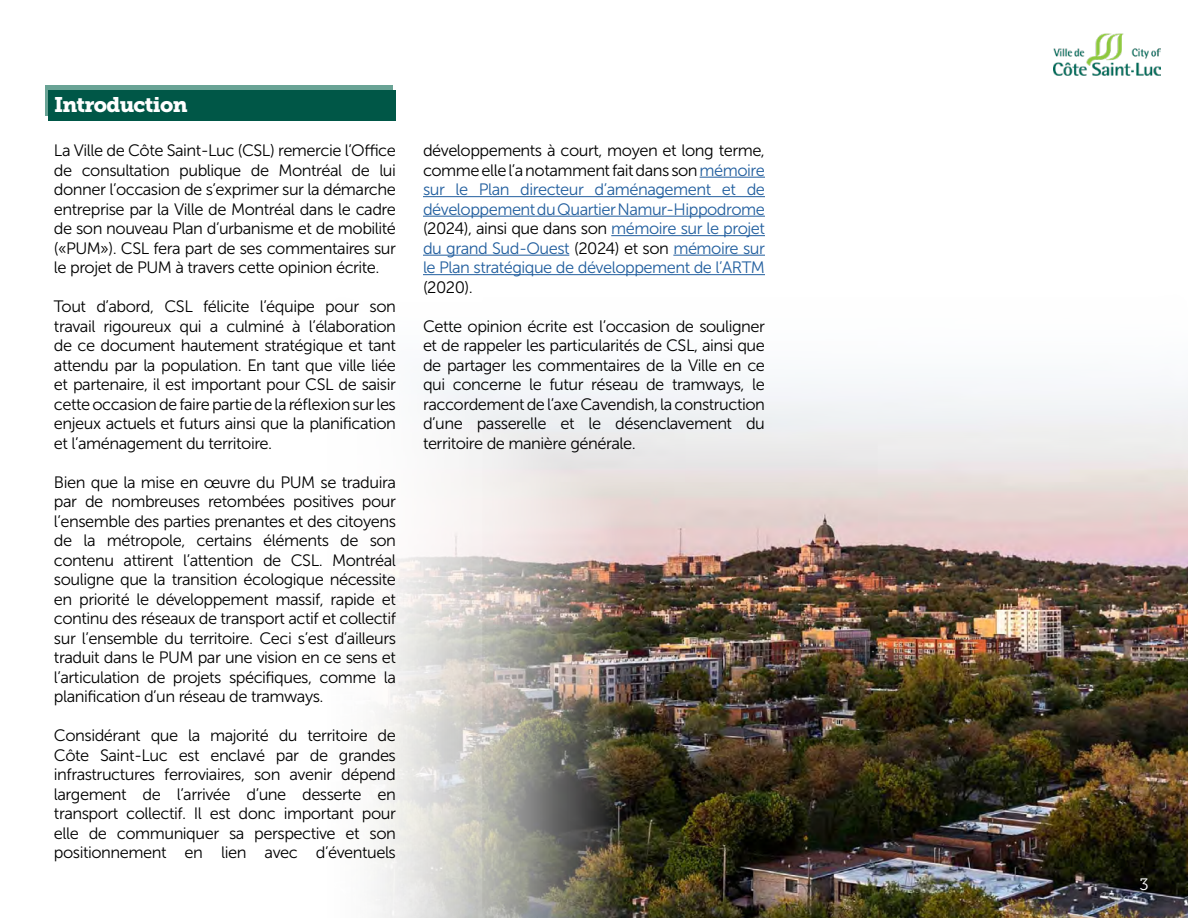
<style>
.page{position:relative;width:1188px;height:918px;background:#fff}
.page>*{position:absolute;margin:0;border:0;box-sizing:border-box;transform-origin:0 0}
.t1{font:21px "Museo Slab 900";letter-spacing:-.03em;color:#fff}
.t2{font:16.5px/19.5px "Museo Sans 300";letter-spacing:-.03em;color:#000;text-align:justify}
.t3{font:16.5px/19.5px "Museo Sans 300";letter-spacing:-.03em;color:#215e9e;text-align:justify}
.t4{font:16.5px "Museo Slab 300";color:#fff}
.s1{color:#000}
</style>
<div class="page">
<img style="left:374px;top:376px;width:814px;height:542px">
<img style="left:1053px;top:33px;width:108px;height:43px">
<hr style="left:700px;top:177px;width:65px;height:1px;background:#215e9e">
<hr style="left:423px;top:196px;width:342px;height:1px;background:#215e9e">
<hr style="left:423px;top:216px;width:342px;height:1px;background:#215e9e">
<hr style="left:611px;top:235px;width:154px;height:1px;background:#215e9e">
<hr style="left:423px;top:255px;width:146px;height:1px;background:#215e9e">
<hr style="left:673px;top:255px;width:92px;height:1px;background:#215e9e">
<hr style="left:423px;top:274px;width:342px;height:1px;background:#215e9e">
<div style="left:45px;top:85px;width:348px;height:31px;background:#69a395"></div>
<div style="left:48px;top:90px;width:348px;height:30px;background:#005747"></div>
<p class="t1" style="left:54px;top:92px;width:135px">Introduction</p>
<p class="t2" style="left:54px;top:141px;width:344px">La Ville de Côte Saint-Luc (CSL) remercie l’Office de consultation publique de Montréal de lui donner l’occasion de s’exprimer sur la démarche entreprise par la Ville de Montréal dans le cadre de son nouveau Plan d’urbanisme et de mobilité (« PUM »). CSL fera part de ses commentaires sur le projet de PUM à travers cette opinion écrite.</p>
<p class="t2" style="left:54px;top:297px;width:344px">Tout d’abord, CSL félicite l’équipe pour son travail rigoureux qui a culminé à l’élaboration de ce document hautement stratégique et tant attendu par la population. En tant que ville liée et partenaire, il est important pour CSL de saisir cette occasion de faire partie de la réflexion sur les enjeux actuels et futurs ainsi que la planification et l’aménagement du territoire.</p>
<p class="t2" style="left:54px;top:472px;width:344px">Bien que la mise en œuvre du PUM se traduira par de nombreuses retombées positives pour l’ensemble des parties prenantes et des citoyens de la métropole, certains éléments de son contenu attirent l’attention de CSL. Montréal souligne que la transition écologique nécessite en priorité le développement massif, rapide et continu des réseaux de transport actif et collectif sur l’ensemble du territoire. Ceci s’est d’ailleurs traduit dans le PUM par une vision en ce sens et l’articulation de projets spécifiques, comme la planification d’un réseau de tramways.</p>
<p class="t2" style="left:54px;top:726px;width:344px">Considérant que la majorité du territoire de Côte Saint-Luc est enclavé par de grandes infrastructures ferroviaires, son avenir dépend largement de l’arrivée d’une desserte en transport collectif. Il est donc important pour elle de communiquer sa perspective et son positionnement en lien avec d’éventuels</p>
<p class="t3" style="left:423px;top:141px;width:344px"><span class="s1">développements à court, moyen et long terme, comme elle l’a notamment fait dans son</span> mémoire sur le Plan directeur d’aménagement et de développement du Quartier Namur-Hippodrome <span class="s1">(2024), ainsi que dans son</span> mémoire sur le projet du grand Sud-Ouest <span class="s1">(2024) et son</span> mémoire sur le Plan stratégique de développement de l’ARTM</p>
<p class="t2" style="left:423px;top:277px;width:51px">(2020).</p>
<p class="t2" style="left:423px;top:316px;width:344px">Cette opinion écrite est l’occasion de souligner et de rappeler les particularités de CSL, ainsi que de partager les commentaires de la Ville en ce qui concerne le futur réseau de tramways, le raccordement de l’axe Cavendish, la construction d’une passerelle et le désenclavement du territoire de manière générale.</p>
<p class="t4" style="left:1139px;top:875px;width:11px">3</p>
</div>
